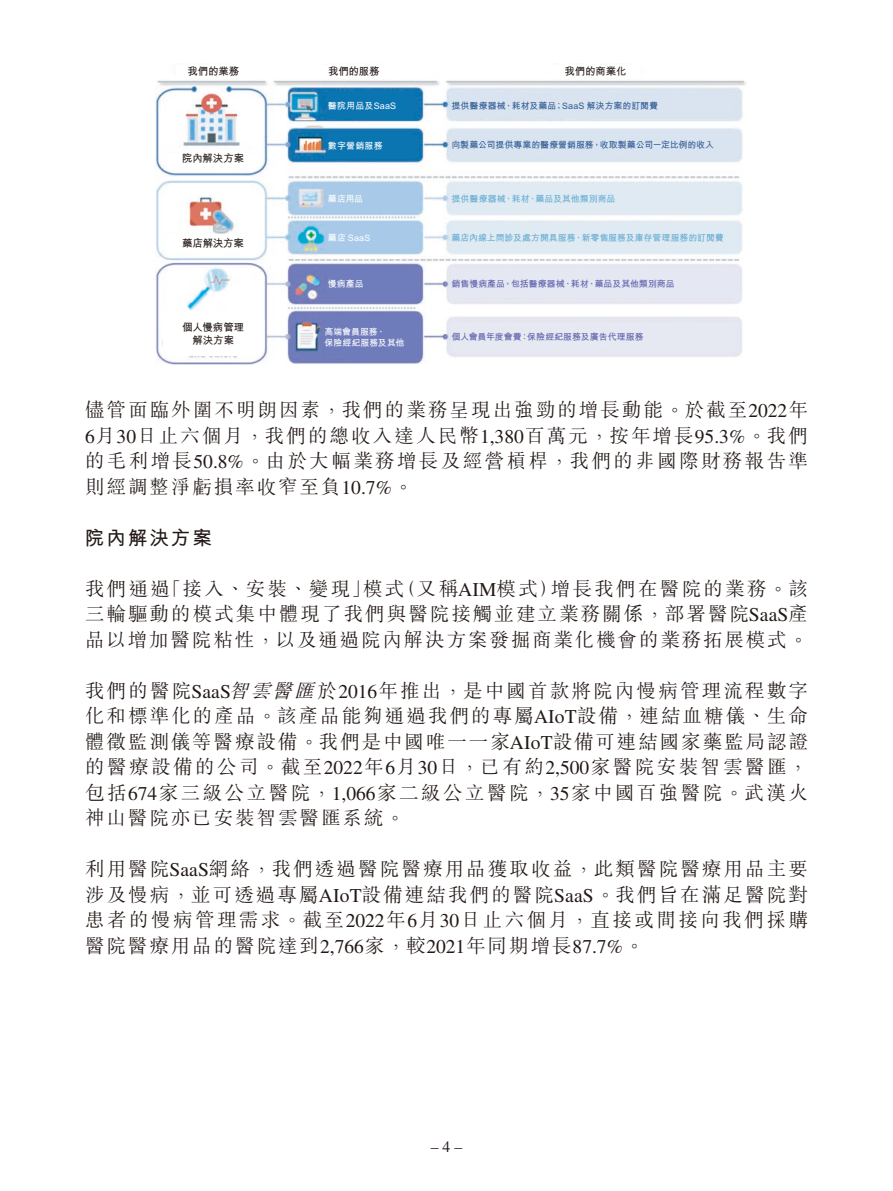
<style>
.page{position:relative;width:893px;height:1191px;background:#fff}
.page>*{position:absolute;margin:0;border:0;box-sizing:border-box;transform-origin:0 0}
.t1{font:300 19.5px/25.5px "M Sung HK";letter-spacing:.11em;color:#231916;text-align:justify}
.t2{font:700 19.5px "M Hei HK";letter-spacing:.1em;color:#231916}
.t3{font:10.5px/12.6px "M Hei HK Bold E Ten B5 H";letter-spacing:-.025em;color:#231916;text-align:center}
.t4{font:9px "M Hei HK Bold E Ten B5 H";color:#2f5a94}
.t5{font:9px "M Hei HK Bold E Ten B5 H";color:#67add2}
.t6{font:9px "M Hei HK Bold E Ten B5 H";color:#5d62ab}
.t7{font:9px/10.8px "M Hei HK Bold E Ten B5 H";letter-spacing:.02em;color:#fff}
.s1{font-size:10.35px}
.s2{font-size:8.85px}
.s3{font-family:"Times LT Std";font-weight:400}
.s4{font-style:italic}
</style>
<div class="page">
<img style="left:155px;top:64px;width:591px;height:301px">
<div style="left:176px;top:65px;width:75px;height:14px;background:#fff"></div>
<div style="left:167px;top:153px;width:93px;height:13px;background:#fff"></div>
<div style="left:167px;top:234px;width:93px;height:17px;background:#fff"></div>
<div style="left:328px;top:185px;width:85px;height:27px;background:#a8cae8"></div>
<div style="left:328px;top:91px;width:85px;height:28px;background:#0b75b2"></div>
<div style="left:328px;top:131px;width:85px;height:28px;background:#0b75b2"></div>
<div style="left:451px;top:93px;width:277px;height:25px;background:#d9e4f0"></div>
<div style="left:451px;top:132px;width:285px;height:26px;background:#d9e4f0"></div>
<div style="left:451px;top:186px;width:285px;height:25px;background:#e0eaf3"></div>
<div style="left:451px;top:222px;width:285px;height:30px;background:#e0eaf3"></div>
<div style="left:451px;top:270px;width:285px;height:27px;background:#e5e7f2"></div>
<div style="left:451px;top:323px;width:285px;height:27px;background:#e6e8f2"></div>
<div style="left:328px;top:224px;width:85px;height:27px;background:#a8cae8"></div>
<div style="left:328px;top:270px;width:85px;height:27px;background:#707dbc"></div>
<div style="left:324px;top:315px;width:97px;height:43px;background:#6f7cbc"></div>
<div style="left:162px;top:310px;width:102px;height:46px;background:#fff;border-radius:11px"></div>
<div style="left:317px;top:65px;width:74px;height:14px;background:#fff"></div>
<div style="left:551px;top:65px;width:89px;height:14px;background:#fff"></div>
<p class="t3" style="left:188px;top:64px;width:53px">我<span class="s1">們</span>的<span class="s1">業</span>務</p>
<p class="t3" style="left:182px;top:151px;width:63px">院<span class="s1">內</span>解<span class="s1">決</span>方<span class="s1">案</span></p>
<p class="t3" style="left:182px;top:236px;width:63px">藥店解決方案</p>
<p class="t3" style="left:182px;top:320px;width:64px">個<span class="s1">人</span>慢<span class="s1">病</span>管<span class="s1">理</span>解<span class="s1">決</span>方<span class="s1">案</span></p>
<p class="t3" style="left:328px;top:64px;width:53px">我<span class="s1">們</span>的<span class="s1">服</span>務</p>
<p class="t3" style="left:565px;top:64px;width:63px">我<span class="s1">們</span>的<span class="s1">商</span>業<span class="s1">化</span></p>
<p class="t7" style="left:328px;top:100px;width:70px">醫院用品及SaaS</p>
<p class="t7" style="left:328px;top:140px;width:56px">數字營銷服務</p>
<p class="t7" style="left:328px;top:192px;width:37px">藥<span class="s2">店</span>用<span class="s2">品</span></p>
<p class="t7" style="left:328px;top:231px;width:44px">藥<span class="s2">店</span> S<span class="s2">a</span>a<span class="s2">S</span></p>
<p class="t7" style="left:328px;top:277px;width:37px">慢<span class="s2">病</span>產<span class="s2">品</span></p>
<p class="t7" style="left:324px;top:325px;width:82px">高<span class="s2">端</span>會<span class="s2">員</span>服<span class="s2">務</span>、<br>保<span class="s2">險</span>經<span class="s2">紀</span>服<span class="s2">務</span>及<span class="s2">其</span>他</p>
<p class="t4" style="left:451px;top:99px;width:208px">提<span class="s2">供</span>醫<span class="s2">療</span>器<span class="s2">械</span>、<span class="s2">耗</span>材<span class="s2">及</span>藥<span class="s2">品</span>；<span class="s2">S</span>a<span class="s2">a</span>S <span class="s2">解</span>決<span class="s2">方</span>案<span class="s2">的</span>訂<span class="s2">閱</span>費</p>
<p class="t4" style="left:451px;top:139px;width:264px">向<span class="s2">製</span>藥<span class="s2">公</span>司<span class="s2">提</span>供<span class="s2">專</span>業<span class="s2">的</span>醫<span class="s2">療</span>營<span class="s2">銷</span>服<span class="s2">務</span>，<span class="s2">收</span>取<span class="s2">製</span>藥<span class="s2">公</span>司<span class="s2">一</span>定<span class="s2">比</span>例<span class="s2">的</span>收<span class="s2">入</span></p>
<p class="t5" style="left:451px;top:192px;width:166px">提<span class="s2">供</span>醫<span class="s2">療</span>器<span class="s2">械</span>、<span class="s2">耗</span>材<span class="s2">、</span>藥<span class="s2">品</span>及<span class="s2">其</span>他<span class="s2">類</span>別<span class="s2">商</span>品</p>
<p class="t5" style="left:451px;top:231px;width:274px">藥<span class="s2">店</span>內<span class="s2">線</span>上<span class="s2">問</span>診<span class="s2">及</span>處<span class="s2">方</span>開<span class="s2">具</span>服<span class="s2">務</span>、<span class="s2">新</span>零<span class="s2">售</span>服<span class="s2">務</span>及<span class="s2">庫</span>存<span class="s2">管</span>理<span class="s2">服</span>務<span class="s2">的</span>訂<span class="s2">閱</span>費</p>
<p class="t6" style="left:451px;top:277px;width:225px">銷<span class="s2">售</span>慢<span class="s2">病</span>產<span class="s2">品</span>，<span class="s2">包</span>括<span class="s2">醫</span>療<span class="s2">器</span>械<span class="s2">、</span>耗<span class="s2">材</span>、<span class="s2">藥</span>品<span class="s2">及</span>其<span class="s2">他</span>類<span class="s2">別</span>商<span class="s2">品</span></p>
<p class="t6" style="left:451px;top:330px;width:194px">個<span class="s2">人</span>會<span class="s2">員</span>年<span class="s2">度</span>會<span class="s2">費</span>：<span class="s2">保</span>險<span class="s2">經</span>紀<span class="s2">服</span>務<span class="s2">及</span>廣<span class="s2">告</span>代<span class="s2">理</span>服<span class="s2">務</span></p>
<p class="t1" style="left:85px;top:396px;width:725px">儘管面臨外圍不明朗因素，我們的業務呈現出強勁的增長動能。於截至<span class="s3">2022</span>年<span class="s3">6</span>月<span class="s3">30</span>日止六個月，我們的總收入達人民幣<span class="s3">1,380</span>百萬元，按年增長<span class="s3">95.3%</span>。我們的毛利增長<span class="s3">50.8%</span>。由於大幅業務增長及經營槓桿，我們的非國際財務報告準則經調整淨虧損率收窄至負<span class="s3">10.7%</span>。</p>
<p class="t2" style="left:85px;top:523px;width:128px">院內解決方案</p>
<p class="t1" style="left:85px;top:574px;width:725px">我們通過「接入、安裝、變現」模式（又稱<span class="s3">AIM</span>模式）增長我們在醫院的業務。該三輪驅動的模式集中體現了我們與醫院接觸並建立業務關係，部署醫院<span class="s3">SaaS</span>產品以增加醫院粘性，以及通過院內解決方案發掘商業化機會的業務拓展模式。</p>
<p class="t1" style="left:85px;top:676px;width:724px">我們的醫院<span class="s3">SaaS</span><span class="s4">智雲醫匯</span>於<span class="s3">2016</span>年推出，是中國首款將院內慢病管理流程數字化和標準化的產品。該產品能夠通過我們的專屬<span class="s3">AIoT</span>設備，連結血糖儀、生命體徵監測儀等醫療設備。我們是中國唯一一家<span class="s3">AIoT</span>設備可連結國家藥監局認證的醫療設備的公司。截至<span class="s3">2022</span>年<span class="s3">6</span>月<span class="s3">30</span>日，已有約<span class="s3">2,500</span>家醫院安裝智雲醫匯，包括<span class="s3">674</span>家三級公立醫院，<span class="s3">1,066</span>家二級公立醫院，<span class="s3">35</span>家中國百強醫院。武漢火神山醫院亦已安裝智雲醫匯系統。</p>
<p class="t1" style="left:85px;top:855px;width:724px">利用醫院<span class="s3">SaaS</span>網絡，我們透過醫院醫療用品獲取收益，此類醫院醫療用品主要涉及慢病，並可透過專屬<span class="s3">AIoT</span>設備連結我們的醫院<span class="s3">SaaS</span>。我們旨在滿足醫院對患者的慢病管理需求。截至<span class="s3">2022</span>年<span class="s3">6</span>月<span class="s3">30</span>日止六個月，直接或間接向我們採購醫院醫療用品的醫院達到<span class="s3">2,766</span>家，較<span class="s3">2021</span>年同期增長<span class="s3">87.7%</span>。</p>
</div>
